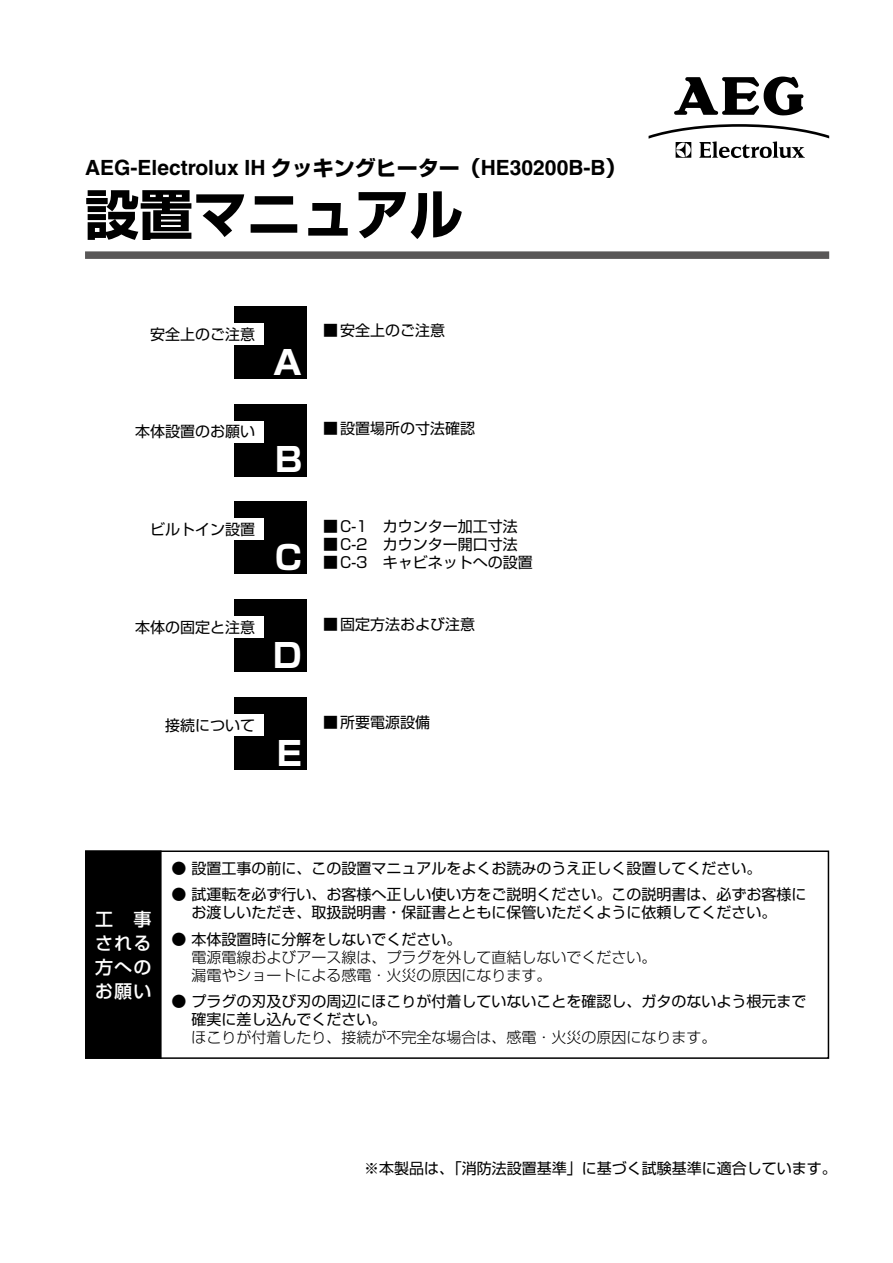
<style>
.page{position:relative;width:893px;height:1263px;background:#fff}
.page>*{position:absolute;margin:0;border:0;box-sizing:border-box;transform-origin:0 0}
.t1{font:700 54px "Shin Go Pro";color:#000}
.t2{font:700 33px "Shin Go Pro";color:#fff}
.t3{font:700 21px "Helvetica";color:#000}
.t4{font:500 18px/24px "Shin Go Pro";letter-spacing:.07em;color:#fff;text-align:justify}
.t5{font:15px/18px "Shin Go Pro";color:#000}
.t6{font:300 15px/18px "Shin Go Pro";color:#000}
.s1{font-family:"Shin Go Pro"}
</style>
<div class="page">
<div style="left:85px;top:251px;width:744px;height:8px;background:#595757"></div>
<div style="left:234px;top:306px;width:72px;height:72px;background:#000"></div>
<div style="left:85px;top:323px;width:179px;height:21px;background:#fff"></div>
<div style="left:234px;top:404px;width:72px;height:72px;background:#000"></div>
<div style="left:85px;top:421px;width:179px;height:21px;background:#fff"></div>
<div style="left:234px;top:502px;width:72px;height:72px;background:#000"></div>
<div style="left:85px;top:519px;width:179px;height:21px;background:#fff"></div>
<div style="left:234px;top:600px;width:72px;height:72px;background:#000"></div>
<div style="left:85px;top:617px;width:179px;height:21px;background:#fff"></div>
<div style="left:234px;top:697px;width:72px;height:73px;background:#000"></div>
<div style="left:85px;top:714px;width:179px;height:22px;background:#fff"></div>
<div style="left:85px;top:850px;width:744px;height:209px;border:2px solid #000"></div>
<div style="left:86px;top:851px;width:75px;height:207px;background:#000"></div>
<div style="left:85px;top:850px;width:77px;height:209px;border:2px solid #000"></div>
<svg style="left:674px;top:77px;width:129px;height:38px"></svg>
<svg style="left:649px;top:124px;width:180px;height:34px"></svg>
<h3 class="t3" style="left:85px;top:155px;width:543px">AEG-Electrolux IH <span class="s1">クッキングヒーター（</span>HE30200B-B<span class="s1">）</span></h3>
<h1 class="t1" style="left:85px;top:172px;width:379px">設置マニュアル</h1>
<p class="t5" style="left:150px;top:323px;width:106px">安全上のご注意</p>
<p class="t5" style="left:323px;top:320px;width:124px">■ 安全上のご注意</p>
<h2 class="t2" style="left:273px;top:336px;width:30px">A</h2>
<p class="t5" style="left:135px;top:421px;width:122px">本体設置のお願い</p>
<p class="t5" style="left:323px;top:418px;width:154px">■ 設置場所の寸法確認</p>
<p class="t5" style="left:150px;top:519px;width:106px">ビルトイン設置</p>
<h2 class="t2" style="left:275px;top:434px;width:28px">B</h2>
<h2 class="t2" style="left:275px;top:531px;width:28px">C</h2>
<p class="t5" style="left:323px;top:515px;width:196px">■ C-1　カウンター加工寸法</p>
<p class="t5" style="left:323px;top:533px;width:196px">■ C-2　カウンター開口寸法</p>
<p class="t5" style="left:323px;top:551px;width:211px">■ C-3　キャビネットへの設置</p>
<p class="t5" style="left:135px;top:616px;width:122px">本体の固定と注意</p>
<p class="t5" style="left:323px;top:613px;width:154px">■ 固定方法および注意</p>
<h2 class="t2" style="left:273px;top:629px;width:30px">D</h2>
<p class="t5" style="left:165px;top:714px;width:92px">接続について</p>
<p class="t5" style="left:323px;top:711px;width:109px">■ 所要電源設備</p>
<h2 class="t2" style="left:277px;top:727px;width:27px">E</h2>
<p class="t4" style="left:95px;top:904px;width:58px">工 事される方へのお願い</p>
<p class="t5" style="left:172px;top:857px;width:591px">● 設置工事の前に、この設置マニュアルをよくお読みのうえ正しく設置してください。</p>
<p class="t5" style="left:192px;top:884px;width:617px;text-indent:-20px">● 試運転を必ず行い、お客様へ正しい使い方をご説明ください。この説明書は、必ずお客様にお渡しいただき、取扱説明書・保証書とともに保管いただくように依頼してください。</p>
<p class="t5" style="left:172px;top:928px;width:291px">● 本体設置時に分解をしないでください。</p>
<p class="t6" style="left:192px;top:946px;width:466px">電源電線およびアース線は、プラグを外して直結しないでください。漏電やショートによる感電・火災の原因になります。</p>
<p class="t5" style="left:192px;top:991px;width:617px;text-indent:-20px">● プラグの刃及び刃の周辺にほこりが付着していないことを確認し、ガタのないよう根元まで確実に差し込んでください。</p>
<p class="t6" style="left:192px;top:1027px;width:526px">ほこりが付着したり、接続が不完全な場合は、感電・火災の原因になります。</p>
<p class="t5" style="left:364px;top:1157px;width:474px">※本製品は、「消防法設置基準」に基づく試験基準に適合しています。</p>
</div>
